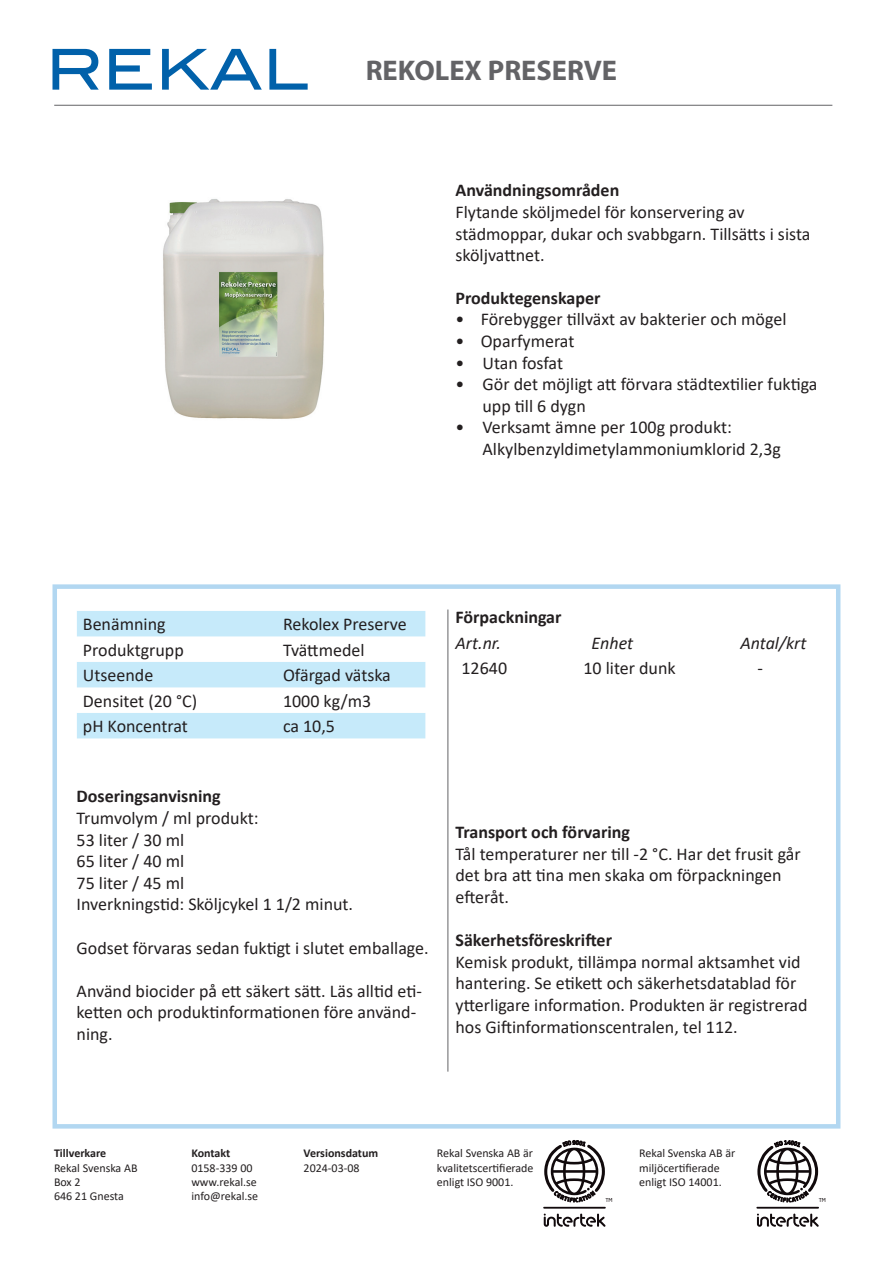
<style>
.page{position:relative;width:893px;height:1263px;background:#fff}
.page>*{position:absolute;margin:0;border:0;box-sizing:border-box;transform-origin:0 0}
.t1{font:700 28.5px "Myriad Pro";color:#636366}
.t2{font:18px/21.6px "Calibri";color:#231f20}
.t3{font:700 18px "Calibri";color:#231f20}
.t4{font:italic 18px "Calibri";color:#231f20}
.t5{font:12px/14.4px "Calibri";color:#231f20}
.t6{font:700 12px "Calibri";color:#231f20}
.t7{font:5.4px "Neo Sans Std";color:#110a0c}
</style>
<div class="page">
<div style="left:52px;top:584px;width:788px;height:544px;border:4px solid #b2d7f1"></div>
<img style="left:163px;top:199px;width:162px;height:220px">
<hr style="left:54px;top:105px;width:778px;height:1px;background:#636366">
<hr style="left:447px;top:609px;width:1px;height:462px;background:#636366">
<svg style="left:77px;top:611px;width:348px;height:127px"></svg>
<svg style="left:53px;top:49px;width:46px;height:41px"></svg>
<svg style="left:109px;top:49px;width:43px;height:41px"></svg>
<svg style="left:162px;top:49px;width:100px;height:41px"></svg>
<svg style="left:269px;top:49px;width:39px;height:41px"></svg>
<svg style="left:757px;top:1213px;width:62px;height:14px"></svg>
<hr style="left:756px;top:1207px;width:63px;height:1px;background:#110a0c">
<svg style="left:544px;top:1213px;width:61px;height:14px"></svg>
<hr style="left:543px;top:1207px;width:63px;height:1px;background:#110a0c">
<svg style="left:757px;top:1146px;width:62px;height:50px"></svg>
<svg style="left:544px;top:1144px;width:61px;height:52px"></svg>
<h1 class="t1" style="left:366px;top:52px;width:253px">REKOLEX PRESERVE</h1>
<p class="t3" style="left:455px;top:178px;width:165px">Användningsområden</p>
<p class="t2" style="left:455px;top:201px;width:356px">Flytande sköljmedel för konservering av städmoppar, dukar och svabbgarn. Tillsätts i sista sköljvattnet.</p>
<p class="t3" style="left:455px;top:285px;width:147px">Produktegenskaper</p>
<p class="t2" style="left:455px;top:308px;width:332px">• Förebygger tillväxt av bakterier och mögel</p>
<p class="t2" style="left:455px;top:330px;width:120px">• Oparfymerat</p>
<p class="t2" style="left:455px;top:351px;width:109px">• Utan fosfat</p>
<p class="t2" style="left:482px;top:373px;width:336px;text-indent:-27px">• Gör det möjligt att förvara städtextilier fuktiga upp till 6 dygn</p>
<p class="t2" style="left:482px;top:416px;width:300px;text-indent:-27px">• Verksamt ämne per 100g produkt:<br>Alkylbenzyldimetylammoniumklorid 2,3g</p>
<p class="t2" style="left:83px;top:613px;width:84px">Benämning</p>
<p class="t2" style="left:283px;top:613px;width:125px">Rekolex Preserve</p>
<p class="t2" style="left:83px;top:639px;width:102px">Produktgrupp</p>
<p class="t2" style="left:283px;top:639px;width:83px">Tvättmedel</p>
<p class="t2" style="left:83px;top:664px;width:72px">Utseende</p>
<p class="t2" style="left:283px;top:664px;width:109px">Ofärgad vätska</p>
<p class="t2" style="left:83px;top:690px;width:116px">Densitet (20 °C)</p>
<p class="t2" style="left:283px;top:690px;width:90px">1000 kg/m3</p>
<p class="t2" style="left:83px;top:715px;width:106px">pH Koncentrat</p>
<p class="t2" style="left:283px;top:715px;width:54px">ca 10,5</p>
<p class="t3" style="left:77px;top:784px;width:146px">Doseringsanvisning</p>
<p class="t2" style="left:77px;top:807px;width:278px">Trumvolym / ml produkt:<br>53 liter / 30 ml<br>65 liter / 40 ml<br>75 liter / 45 ml<br>Inverkningstid: Sköljcykel 1 1/2 minut.</p>
<p class="t2" style="left:77px;top:936px;width:354px">Godset förvaras sedan fuktigt i slutet emballage.</p>
<p class="t2" style="left:77px;top:979px;width:347px">Använd biocider på ett säkert sätt. Läs alltid eti&shy;ketten och produktinformationen före använd&shy;ning.</p>
<p class="t3" style="left:455px;top:604px;width:108px">Förpackningar</p>
<p class="t4" style="left:455px;top:630px;width:47px">Art.nr.</p>
<p class="t4" style="left:592px;top:630px;width:43px">Enhet</p>
<p class="t4" style="left:740px;top:630px;width:68px">Antal/krt</p>
<p class="t2" style="left:461px;top:657px;width:47px">12640</p>
<p class="t2" style="left:583px;top:657px;width:94px">10 liter dunk</p>
<p class="t2" style="left:758px;top:657px;width:7px">-</p>
<p class="t3" style="left:455px;top:819px;width:176px">Transport och förvaring</p>
<p class="t2" style="left:455px;top:842px;width:347px">Tål temperaturer ner till -2 °C. Har det frusit går det bra att tina men skaka om förpackningen efteråt.</p>
<p class="t3" style="left:455px;top:927px;width:158px">Säkerhetsföreskrifter</p>
<p class="t2" style="left:455px;top:950px;width:354px">Kemisk produkt, tillämpa normal aktsamhet vid hantering. Se etikett och säkerhetsdatablad för ytterligare information. Produkten är registrerad hos Giftinformationscentralen, tel 112.</p>
<p class="t6" style="left:54px;top:1145px;width:54px">Tillverkare</p>
<p class="t5" style="left:54px;top:1160px;width:85px">Rekal Svenska AB<br>Box 2<br>646 21 Gnesta</p>
<p class="t6" style="left:191px;top:1145px;width:40px">Kontakt</p>
<p class="t5" style="left:191px;top:1160px;width:68px">0158-339 00 www.rekal.se info@rekal.se</p>
<p class="t6" style="left:304px;top:1145px;width:76px">Versionsdatum</p>
<p class="t5" style="left:304px;top:1160px;width:58px">2024-03-08</p>
<p class="t5" style="left:437px;top:1146px;width:98px;text-align:justify">Rekal Svenska AB är kvalitetscertifierade enligt ISO 9001.</p>
<p class="t5" style="left:639px;top:1146px;width:98px">Rekal Svenska AB är miljöcertifierade enligt ISO 14001.</p>
<p class="t7" style="left:605px;top:1197px;width:9px">TM</p>
<p class="t7" style="left:819px;top:1197px;width:9px">TM</p>
</div>
